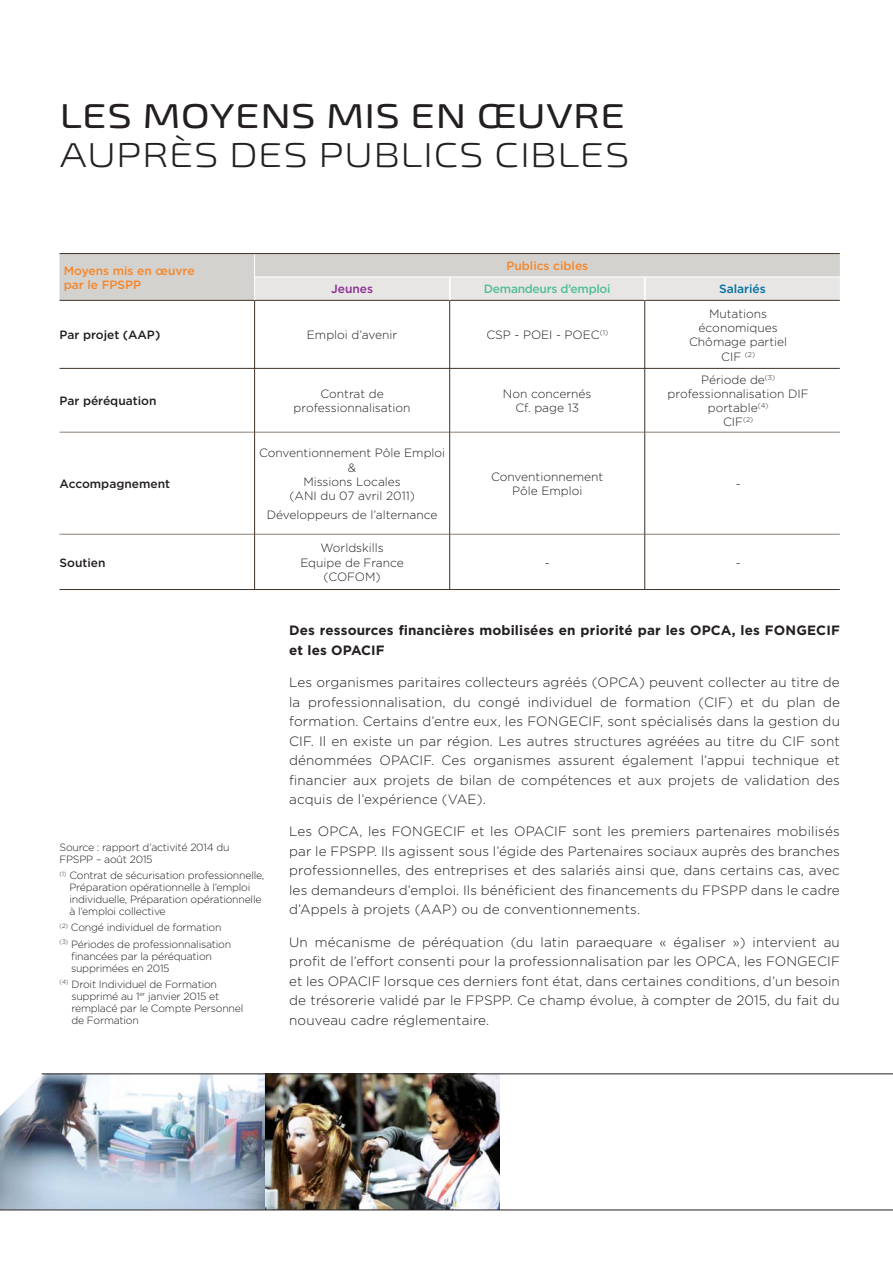
<style>
.page{position:relative;width:893px;height:1263px;background:#fff}
.page>*{position:absolute;margin:0;border:0;box-sizing:border-box;transform-origin:0 0}
.t1{font:300 expanded 34.5px "Exo 2";letter-spacing:.01em;color:#231f20}
.t2{font:500 expanded 34.5px "Exo 2";letter-spacing:.01em;color:#231f20}
.t3{font:300 13.5px/19.5px "Gotham";letter-spacing:.01em;color:#231f20;text-align:justify}
.t4{font:700 13.5px/19.5px "Gotham";letter-spacing:.01em;color:#231f20}
.t5{font:300 12px/14.2px "Gotham";color:#231f20;text-align:center}
.t6{font:500 12px "Gotham";color:#231f20}
.t7{font:500 12px/14.2px "Gotham";color:#f68628}
.t8{font:500 12px "Gotham";letter-spacing:-.025em;color:#52be98}
.t9{font:500 12px "Gotham";color:#0070a1}
.t10{font:500 12px "Gotham";color:#8b2c91}
.t11{font:300 10.5px/12px "Gotham";letter-spacing:-.02em;color:#231f20}
</style>
<div class="page">
<img style="left:0;top:1073px;width:266px;height:136px">
<img style="left:266px;top:1074px;width:234px;height:135px">
<hr style="left:60px;top:300px;width:780px;height:1px;background:#403126">
<hr style="left:60px;top:368px;width:780px;height:1px;background:#403126">
<hr style="left:60px;top:432px;width:194px;height:1px;background:#8c7f76">
<hr style="left:255px;top:432px;width:194px;height:1px;background:#8c7f76">
<hr style="left:450px;top:432px;width:194px;height:1px;background:#8c7f76">
<hr style="left:645px;top:432px;width:195px;height:1px;background:#8c7f76">
<hr style="left:60px;top:534px;width:194px;height:1px;background:#8c7f76">
<hr style="left:255px;top:534px;width:194px;height:1px;background:#8c7f76">
<hr style="left:450px;top:534px;width:194px;height:1px;background:#8c7f76">
<hr style="left:645px;top:534px;width:195px;height:1px;background:#8c7f76">
<hr style="left:254px;top:301px;width:1px;height:67px;background:#403126">
<hr style="left:449px;top:301px;width:1px;height:67px;background:#403126">
<hr style="left:644px;top:301px;width:1px;height:67px;background:#403126">
<hr style="left:254px;top:369px;width:1px;height:63px;background:#403126">
<hr style="left:449px;top:369px;width:1px;height:63px;background:#403126">
<hr style="left:644px;top:369px;width:1px;height:63px;background:#403126">
<hr style="left:254px;top:432px;width:1px;height:102px;background:#403126">
<hr style="left:449px;top:432px;width:1px;height:102px;background:#403126">
<hr style="left:644px;top:432px;width:1px;height:102px;background:#403126">
<hr style="left:254px;top:534px;width:1px;height:55px;background:#403126">
<hr style="left:449px;top:534px;width:1px;height:55px;background:#403126">
<hr style="left:644px;top:534px;width:1px;height:55px;background:#403126">
<hr style="left:60px;top:253px;width:780px;height:1px;background:#403126">
<svg style="left:60px;top:254px;width:780px;height:46px;background:#dbd9d6"></svg>
<hr style="left:60px;top:589px;width:780px;height:1px;background:#403126">
<hr style="left:42px;top:1073px;width:851px;height:1px;background:#231f20">
<svg style="left:0;top:1209px;width:893px;height:2px;background:#858384"></svg>
<h1 class="t2" style="left:60px;top:104px;width:567px">LES MOYENS MIS EN ŒUVRE</h1>
<h1 class="t1" style="left:60px;top:143px;width:571px">AUPRÈS DES PUBLICS CIBLES</h1>
<p class="t7" style="left:64px;top:264px;width:132px">Moyens mis en œuvre par le FPSPP</p>
<p class="t7" style="left:506px;top:260px;width:83px">Publics cibles</p>
<p class="t10" style="left:331px;top:284px;width:44px">Jeunes</p>
<p class="t8" style="left:484px;top:284px;width:128px">Demandeurs d’emploi</p>
<p class="t9" style="left:719px;top:284px;width:48px">Salariés</p>
<p class="t6" style="left:60px;top:330px;width:102px">Par projet (AAP)</p>
<p class="t5" style="left:307px;top:329px;width:92px">Emploi d’avenir</p>
<p class="t5" style="left:486px;top:329px;width:123px">CSP - POEI - POEC<sup>(1)</sup></p>
<p class="t6" style="left:60px;top:396px;width:98px">Par péréquation</p>
<p class="t5" style="left:294px;top:387px;width:119px">Contrat de professionnalisation</p>
<p class="t5" style="left:503px;top:387px;width:90px">Non concernés<br>Cf. page 13</p>
<p class="t5" style="left:689px;top:307px;width:100px">Mutations économiques<br>Chômage partiel<br>CIF <sup>(2)</sup></p>
<p class="t5" style="left:668px;top:373px;width:143px">Période de<sup>(3) </sup>professionnalisation DIF portable<sup>(4)<br></sup>CIF<sup>(2)</sup></p>
<p class="t6" style="left:60px;top:478px;width:112px">Accompagnement</p>
<p class="t6" style="left:60px;top:557px;width:48px">Soutien</p>
<p class="t5" style="left:259px;top:447px;width:188px">Conventionnement Pôle Emploi &amp;<br>Missions Locales<br>(ANI du 07 avril 2011)</p>
<p class="t5" style="left:267px;top:508px;width:172px">Développeurs de l’alternance</p>
<p class="t5" style="left:300px;top:542px;width:105px">Worldskills<br>Equipe de France (COFOM)</p>
<p class="t5" style="left:491px;top:470px;width:114px">Conventionnement<br>Pôle Emploi</p>
<p class="t5" style="left:736px;top:477px;width:6px">-</p>
<p class="t5" style="left:545px;top:556px;width:6px">-</p>
<p class="t5" style="left:736px;top:556px;width:6px">-</p>
<p class="t11" style="left:60px;top:842px;width:172px">Source : rapport d’activité 2014 du<br>FPSPP – août 2015</p>
<p class="t11" style="left:69px;top:870px;width:196px;text-indent:-10px"><sup>(1)</sup> Contrat de sécurisation professionnelle, Préparation opérationnelle à l’emploi individuelle, Préparation opérationnelle à l’emploi collective</p>
<p class="t11" style="left:60px;top:920px;width:173px;line-height:16.2px"><sup>(2)</sup> Congé individuel de formation <sup>(3)</sup> Périodes de professionnalisation</p>
<p class="t11" style="left:71px;top:951px;width:142px">financées par la péréquation supprimées en 2015</p>
<p class="t11" style="left:71px;top:979px;width:173px;text-indent:-12px"><sup>(4)</sup> Droit Individuel de Formation supprimé au 1<sup>er</sup> janvier 2015 et remplacé par le Compte Personnel de Formation</p>
<p class="t4" style="left:289px;top:622px;width:552px">Des ressources financières mobilisées en priorité par les OPCA, les FONGECIF et les OPACIF</p>
<p class="t3" style="left:289px;top:673px;width:552px">Les organismes paritaires collecteurs agréés (OPCA) peuvent collecter au titre de la professionnalisation, du congé individuel de formation (CIF) et du plan de formation. Certains d’entre eux, les FONGECIF, sont spécialisés dans la gestion du CIF. Il en existe un par région. Les autres structures agréées au titre du CIF sont dénommées OPACIF. Ces organismes assurent également l’appui technique et financier aux projets de bilan de compétences et aux projets de validation des acquis de l’expérience (VAE).</p>
<p class="t3" style="left:289px;top:823px;width:552px">Les OPCA, les FONGECIF et les OPACIF sont les premiers partenaires mobilisés par le FPSPP. Ils agissent sous l’égide des Partenaires sociaux auprès des branches professionnelles, des entreprises et des salariés ainsi que, dans certains cas, avec les demandeurs d’emploi. Ils bénéficient des financements du FPSPP dans le cadre d’Appels à projets (AAP) ou de conventionnements.</p>
<p class="t3" style="left:289px;top:933px;width:552px">Un mécanisme de péréquation (du latin paraequare « égaliser ») intervient au profit de l’effort consenti pour la professionnalisation par les OPCA, les FONGECIF et les OPACIF lorsque ces derniers font état, dans certaines conditions, d’un besoin de trésorerie validé par le FPSPP. Ce champ évolue, à compter de 2015, du fait du nouveau cadre réglementaire.</p>
</div>
